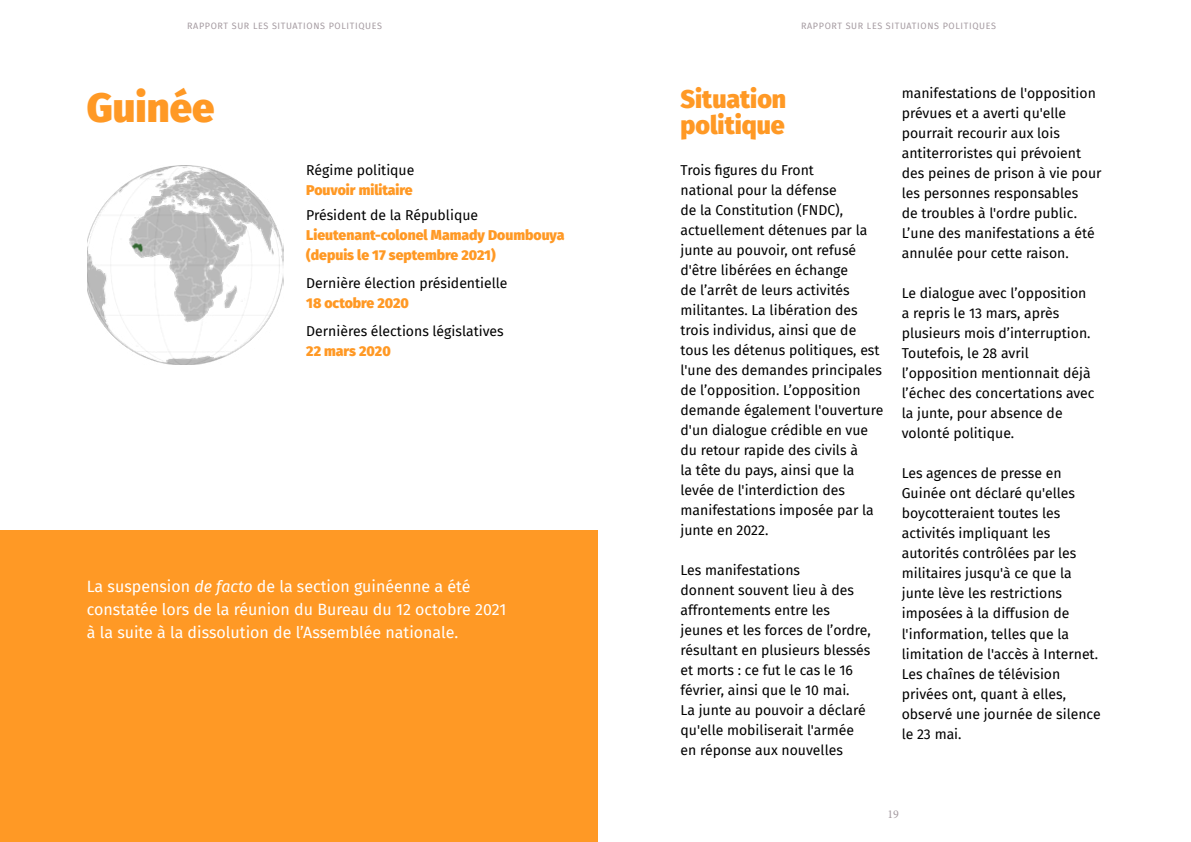
<style>
.page{position:relative;width:1191px;height:842px;background:#fff}
.page>*{position:absolute;margin:0;border:0;box-sizing:border-box;transform-origin:0 0}
.t1{font:900 40px "Fira Sans";color:#ff9925}
.t2{font:900 25px/26px "Fira Sans";color:#ff9925}
.t3{font:16px/23px "Fira Sans";color:#fff}
.t4{font:14px/20px "Fira Sans";color:#000}
.t5{font:900 14px/20px "Fira Sans";color:#ff9925}
.t6{font:12px "Minion Pro";color:#a59ba1}
.t7{font:9px "Fira Sans";letter-spacing:.07em;color:#a59ba1}
.s1{font-style:italic}
</style>
<div class="page">
<img style="left:88px;top:166px;width:195px;height:198px">
<div style="left:0;top:530px;width:597px;height:312px;background:#ff9925"></div>
<p class="t7" style="left:187px;top:19px;width:196px">RAPPORT SUR LES SITUATIONS POLITIQUES</p>
<p class="t7" style="left:801px;top:19px;width:196px">RAPPORT SUR LES SITUATIONS POLITIQUES</p>
<h1 class="t1" style="left:87px;top:73px;width:129px">Guinée</h1>
<p class="t4" style="left:306px;top:160px;width:110px">Régime politique</p>
<p class="t5" style="left:306px;top:179px;width:108px">Pouvoir militaire</p>
<p class="t4" style="left:306px;top:205px;width:173px">Président de la République</p>
<p class="t5" style="left:306px;top:224px;width:260px">Lieutenant-colonel Mamady Doumbouya (depuis le 17 septembre 2021)</p>
<p class="t4" style="left:306px;top:273px;width:203px">Dernière élection présidentielle</p>
<p class="t5" style="left:306px;top:292px;width:104px">18 octobre 2020</p>
<p class="t4" style="left:306px;top:321px;width:199px">Dernières élections législatives</p>
<p class="t5" style="left:306px;top:340px;width:86px">22 mars 2020</p>
<p class="t3" style="left:87px;top:575px;width:421px">La suspension <span class="s1">de facto</span> de la section guinéenne a été constatée lors de la réunion du Bureau du 12 octobre 2021 à la suite à la dissolution de l’Assemblée nationale.</p>
<h2 class="t2" style="left:680px;top:84px;width:107px">Situation politique</h2>
<p class="t4" style="left:680px;top:160px;width:204px">Trois figures du Front<br>national pour la défense<br>de la Constitution (FNDC), actuellement détenues par la junte au pouvoir, ont refusé d'être libérées en échange<br>de l’arrêt de leurs activités militantes. La libération des trois individus, ainsi que de tous les détenus politiques, est l'une des demandes principales de l’opposition. L’opposition demande également l'ouverture d'un dialogue crédible en vue du retour rapide des civils à<br>la tête du pays, ainsi que la levée de l'interdiction des manifestations imposée par la junte en 2022.</p>
<p class="t4" style="left:680px;top:560px;width:192px">Les manifestations<br>donnent souvent lieu à des affrontements entre les jeunes et les forces de l’ordre, résultant en plusieurs blessés et morts : ce fut le cas le 16 février, ainsi que le 10 mai.<br>La junte au pouvoir a déclaré qu'elle mobiliserait l'armée en réponse aux nouvelles</p>
<p class="t4" style="left:901px;top:83px;width:201px">manifestations de l'opposition prévues et a averti qu'elle pourrait recourir aux lois antiterroristes qui prévoient des peines de prison à vie pour les personnes responsables<br>de troubles à l'ordre public.<br>L’une des manifestations a été annulée pour cette raison.</p>
<p class="t4" style="left:901px;top:283px;width:194px">Le dialogue avec l’opposition a repris le 13 mars, après plusieurs mois d’interruption.<br>Toutefois, le 28 avril l’opposition mentionnait déjà l’échec des concertations avec la junte, pour absence de volonté politique.</p>
<p class="t4" style="left:901px;top:463px;width:200px">Les agences de presse en<br>Guinée ont déclaré qu'elles boycotteraient toutes les activités impliquant les autorités contrôlées par les militaires jusqu'à ce que la junte lève les restrictions imposées à la diffusion de l'information, telles que la limitation de l'accès à Internet.<br>Les chaînes de télévision privées ont, quant à elles, observé une journée de silence le 23 mai.</p>
<p class="t6" style="left:887px;top:806px;width:13px">19</p>
</div>
